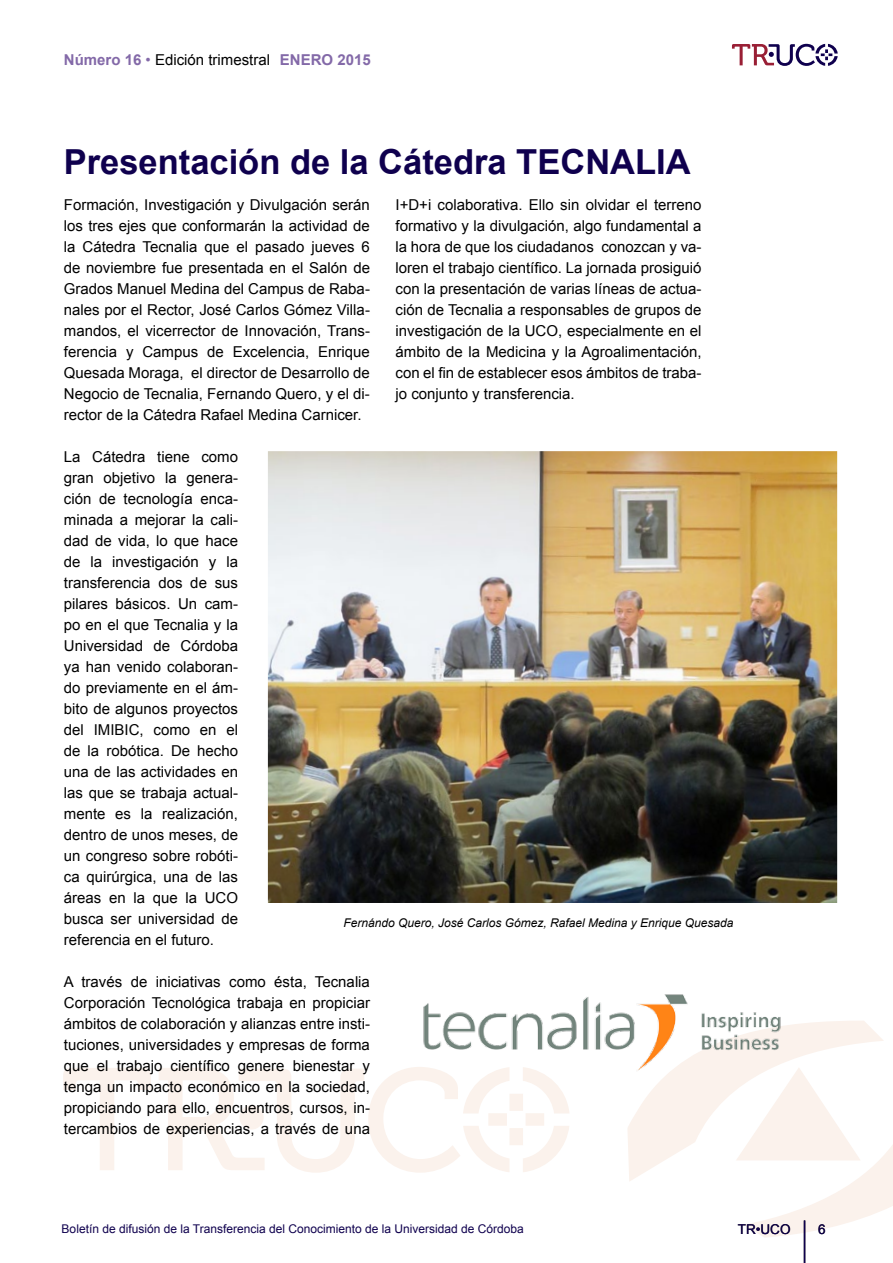
<style>
.page{position:relative;width:893px;height:1263px;background:#fff}
.page>*{position:absolute;margin:0;border:0;box-sizing:border-box;transform-origin:0 0}
.t1{font:700 34.5px "Arial";color:#0f004e}
.t2{font:15px/21px "Arial";color:#000;text-align:justify}
.t3{font:700 15px "Arial";color:#8369a8}
.t4{font:13.5px "Arial";color:#0f004e}
.t5{font:12px "Arial";color:#0f004e}
.t6{font:italic 12px "Arial";color:#000}
.s1{font-weight:400}
.s2{font-weight:400;color:#000}
</style>
<div class="page">
<svg style="left:63px;top:1021px;width:830px;height:216px"></svg>
<hr style="left:804px;top:1220px;width:1px;height:43px;background:#0f004e">
<svg style="left:732px;top:44px;width:106px;height:22px"></svg>
<img style="left:268px;top:451px;width:569px;height:452px">
<img style="left:419px;top:994px;width:367px;height:84px">
<p class="t3" style="left:64px;top:51px;width:308px">Número 16 <span class="s1">•</span> <span class="s2">Edición trimestral</span> ENERO 2015</p>
<h1 class="t1" style="left:64px;top:143px;width:628px">Presentación de la Cátedra TECNALIA</h1>
<p class="t2" style="left:64px;top:194px;width:308px">Formación, Investigación y Divulgación serán los tres ejes que conformarán la actividad de la Cátedra Tecnalia que el pasado jueves 6 de noviembre fue presentada en el Salón de Grados Manuel Medina del Campus de Raba&shy;nales por el Rector, José Carlos Gómez Villa&shy;mandos, el vicerrector de Innovación, Trans&shy;ferencia y Campus de Excelencia, Enrique Quesada Moraga, el director de Desarrollo de Negocio de Tecnalia, Fernando Quero, y el di&shy;rector de la Cátedra Rafael Medina Carnicer.</p>
<p class="t2" style="left:64px;top:446px;width:176px">La Cátedra tiene como gran objetivo la genera&shy;ción de tecnología enca&shy;minada a mejorar la cali&shy;dad de vida, lo que hace de la investigación y la transferencia dos de sus pilares básicos. Un cam&shy;po en el que Tecnalia y la Universidad de Córdoba ya han venido colaboran&shy;do previamente en el ám&shy;bito de algunos proyectos del IMIBIC, como en el de la robótica. De hecho una de las actividades en las que se trabaja actual&shy;mente es la realización, dentro de unos meses, de un congreso sobre robóti&shy;ca quirúrgica, una de las áreas en la que la UCO busca ser universidad de referencia en el futuro.</p>
<p class="t2" style="left:64px;top:971px;width:308px">A través de iniciativas como ésta, Tecnalia Corporación Tecnológica trabaja en propiciar ámbitos de colaboración y alianzas entre insti&shy;tuciones, universidades y empresas de forma que el trabajo científico genere bienestar y tenga un impacto económico en la sociedad, propiciando para ello, encuentros, cursos, in&shy;tercambios de experiencias, a través de una</p>
<p class="t2" style="left:395px;top:194px;width:308px">I+D+i colaborativa. Ello sin olvidar el terreno formativo y la divulgación, algo fundamental a la hora de que los ciudadanos conozcan y va&shy;loren el trabajo científico. La jornada prosiguió con la presentación de varias líneas de actua&shy;ción de Tecnalia a responsables de grupos de investigación de la UCO, especialmente en el ámbito de la Medicina y la Agroalimentación, con el fin de establecer esos ámbitos de traba&shy;jo conjunto y transferencia.</p>
<p class="t6" style="left:343px;top:916px;width:392px">Fernándo Quero, José Carlos Gómez, Rafael Medina y Enrique Quesada</p>
<p class="t5" style="left:62px;top:1222px;width:464px">Boletín de difusión de la Transferencia del Conocimiento de la Universidad de Córdoba</p>
<p class="t4" style="left:738px;top:1221px;width:54px">TR•UCO</p>
<p class="t4" style="left:818px;top:1221px;width:9px">6</p>
</div>
